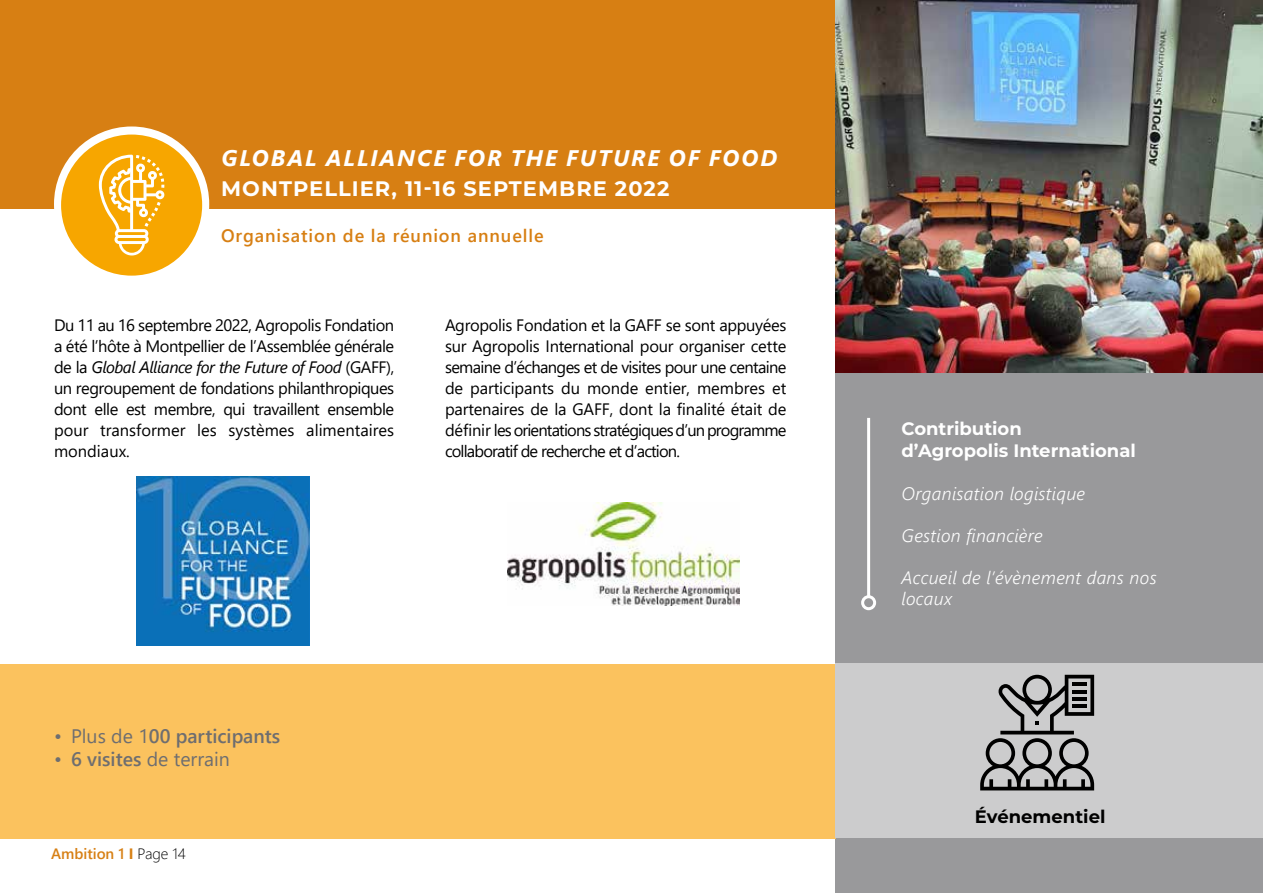
<style>
.page{position:relative;width:1263px;height:893px;background:#fff}
.page>*{position:absolute;margin:0;border:0;box-sizing:border-box;transform-origin:0 0}
.t1{font:italic 700 22.5px "Segoe UI";letter-spacing:.085em;color:#fff}
.t2{font:700 21px "Montserrat";letter-spacing:.05em;color:#fff}
.t3{font:600 19.5px "Segoe UI";color:#6e6e70}
.t4{font:19.5px "Segoe UI";color:#6e6e70}
.t5{font:italic 300 18px/21px "Segoe UI";letter-spacing:.02em;color:#fff}
.t6{font:700 18px/21.6px "Montserrat";color:#fff}
.t7{font:600 18px "Segoe UI";letter-spacing:.05em;color:#d77f13}
.t8{font:700 18px "Montserrat";color:#000}
.t9{font:16.5px/21px "Segoe UI";letter-spacing:-.025em;color:#000;text-align:justify}
.t10{font:600 15px "Segoe UI";color:#d77f13}
.s1{font-style:italic}
.s2{font-weight:400}
.s3{font-weight:600}
.s4{font-weight:700}
.s5{font-weight:300;color:#000}
</style>
<div class="page">
<div style="left:0;top:0;width:1263px;height:208px;background:#d77f13"></div>
<div style="left:54px;top:126px;width:155px;height:156px;background:#fff;border-radius:50%"></div>
<div style="left:61px;top:135px;width:141px;height:141px;background:#f7a600;border-radius:50%"></div>
<svg style="left:99px;top:155px;width:66px;height:100px"></svg>
<div style="left:836px;top:0;width:427px;height:893px;background:#99999b"></div>
<img style="left:836px;top:0;width:427px;height:372px">
<div style="left:0;top:665px;width:836px;height:174px;background:#fbc25e"></div>
<div style="left:836px;top:664px;width:427px;height:174px;background:#cccccd"></div>
<svg style="left:980px;top:675px;width:114px;height:115px"></svg>
<hr style="left:867px;top:418px;width:3px;height:179px;background:#fff">
<div style="left:861px;top:595px;width:15px;height:15px;border:3px solid #fff;border-radius:50%"></div>
<img style="left:137px;top:476px;width:173px;height:169px">
<img style="left:507px;top:503px;width:233px;height:102px">
<h1 class="t1" style="left:221px;top:137px;width:557px">GLOBAL ALLIANCE FOR THE FUTURE OF FOOD</h1>
<p class="t2" style="left:221px;top:173px;width:450px">MONTPELLIER, 11-16 SEPTEMBRE 2022</p>
<p class="t7" style="left:221px;top:219px;width:324px">Organisation de la réunion annuelle</p>
<p class="t9" style="left:54px;top:313px;width:342px">Du 11 au 16 septembre 2022, Agropolis Fondation a été l’hôte à Montpellier de l’Assemblée générale de la <span class="s1">Global Alliance for the Future of Food</span> (GAFF), un regroupement de fondations philanthropiques dont elle est membre, qui travaillent ensemble pour transformer les systèmes alimentaires mondiaux.</p>
<p class="t9" style="left:445px;top:313px;width:343px">Agropolis Fondation et la GAFF se sont appuyées sur Agropolis International pour organiser cette semaine d’échanges et de visites pour une centaine de participants du monde entier, membres et partenaires de la GAFF, dont la finalité était de définir les orientations stratégiques d’un programme collaboratif de recherche et d’action.</p>
<p class="t3" style="left:54px;top:717px;width:228px"><span class="s2">• Plus de 1</span>00 participants</p>
<p class="t4" style="left:54px;top:741px;width:177px">• <span class="s3">6 visites</span> de terrain</p>
<p class="t10" style="left:51px;top:839px;width:136px">Ambition 1 <span class="s4">I</span> <span class="s5">Page 14</span></p>
<p class="t6" style="left:901px;top:417px;width:236px">Contribution<br>d’Agropolis International</p>
<p class="t5" style="left:901px;top:480px;width:185px">Organisation logistique</p>
<p class="t5" style="left:901px;top:522px;width:143px">Gestion financière</p>
<p class="t5" style="left:901px;top:564px;width:257px">Accueil de l’évènement dans nos locaux</p>
<p class="t8" style="left:975px;top:803px;width:132px">Événementiel</p>
</div>
